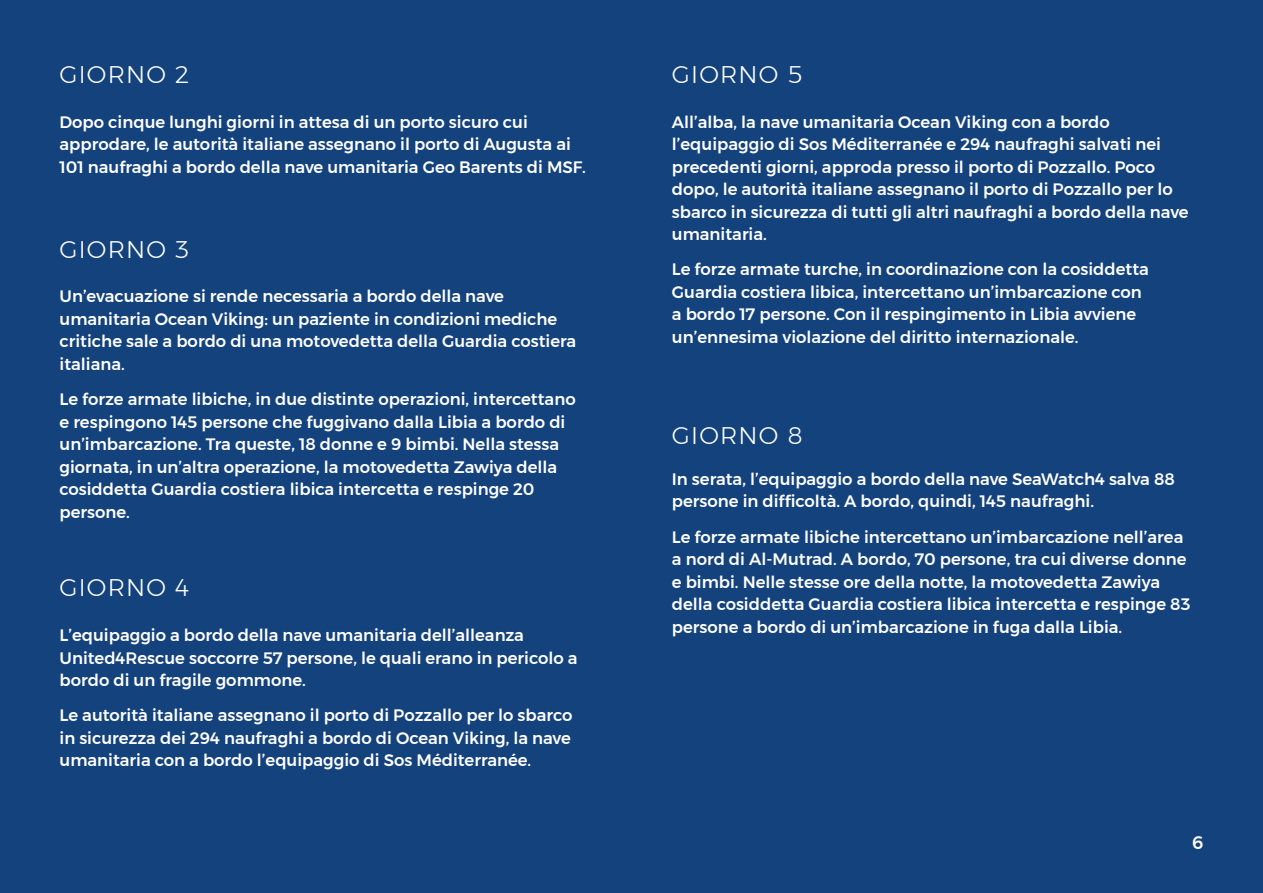
<style>
.page{position:relative;width:1263px;height:893px;background:#13427d}
.page>*{position:absolute;margin:0;border:0;box-sizing:border-box;transform-origin:0 0}
.t1{font:300 24px "Montserrat";letter-spacing:.05em;color:#fff}
.t2{font:500 18px "Montserrat";color:#fff}
.t3{font:500 16.5px/22.5px "Montserrat";color:#fff}
</style>
<div class="page">
<h1 class="t1" style="left:60px;top:56px;width:131px">GIORNO 2</h1>
<p class="t3" style="left:60px;top:110px;width:528px">Dopo cinque lunghi giorni in attesa di un porto sicuro cui approdare, le autorità italiane assegnano il porto di Augusta ai<br>101 naufraghi a bordo della nave umanitaria Geo Barents di MSF.</p>
<h1 class="t1" style="left:60px;top:231px;width:131px">GIORNO 3</h1>
<p class="t3" style="left:60px;top:285px;width:518px">Un’evacuazione si rende necessaria a bordo della nave umanitaria Ocean Viking: un paziente in condizioni mediche critiche sale a bordo di una motovedetta della Guardia costiera italiana.</p>
<p class="t3" style="left:60px;top:388px;width:518px">Le forze armate libiche, in due distinte operazioni, intercettano e respingono 145 persone che fuggivano dalla Libia a bordo di un’imbarcazione. Tra queste, 18 donne e 9 bimbi. Nella stessa giornata, in un’altra operazione, la motovedetta Zawiya della cosiddetta Guardia costiera libica intercetta e respinge 20 persone.</p>
<h1 class="t1" style="left:60px;top:570px;width:131px">GIORNO 4</h1>
<p class="t3" style="left:60px;top:624px;width:519px">L’equipaggio a bordo della nave umanitaria dell’alleanza<br>United4Rescue soccorre 57 persone, le quali erano in pericolo a bordo di un fragile gommone.</p>
<p class="t3" style="left:60px;top:704px;width:514px;text-align:justify">Le autorità italiane assegnano il porto di Pozzallo per lo sbarco in sicurezza dei 294 naufraghi a bordo di Ocean Viking, la nave umanitaria con a bordo l’equipaggio di Sos Méditerranée.</p>
<h1 class="t1" style="left:672px;top:56px;width:132px">GIORNO 5</h1>
<p class="t3" style="left:672px;top:110px;width:518px">All’alba, la nave umanitaria Ocean Viking con a bordo l’equipaggio di Sos Méditerranée e 294 naufraghi salvati nei precedenti giorni, approda presso il porto di Pozzallo. Poco dopo, le autorità italiane assegnano il porto di Pozzallo per lo sbarco in sicurezza di tutti gli altri naufraghi a bordo della nave umanitaria.</p>
<p class="t3" style="left:672px;top:258px;width:479px">Le forze armate turche, in coordinazione con la cosiddetta Guardia costiera libica, intercettano un’imbarcazione con a bordo 17 persone. Con il respingimento in Libia avviene un’ennesima violazione del diritto internazionale.</p>
<h1 class="t1" style="left:672px;top:418px;width:132px">GIORNO 8</h1>
<p class="t3" style="left:672px;top:468px;width:504px">In serata, l’equipaggio a bordo della nave SeaWatch4 salva 88 persone in difficoltà. A bordo, quindi, 145 naufraghi.</p>
<p class="t3" style="left:672px;top:525px;width:520px">Le forze armate libiche intercettano un’imbarcazione nell’area a nord di Al-Mutrad. A bordo, 70 persone, tra cui diverse donne e bimbi. Nelle stesse ore della notte, la motovedetta Zawiya della cosiddetta Guardia costiera libica intercetta e respinge 83 persone a bordo di un’imbarcazione in fuga dalla Libia.</p>
<p class="t2" style="left:1192px;top:828px;width:13px">6</p>
</div>
